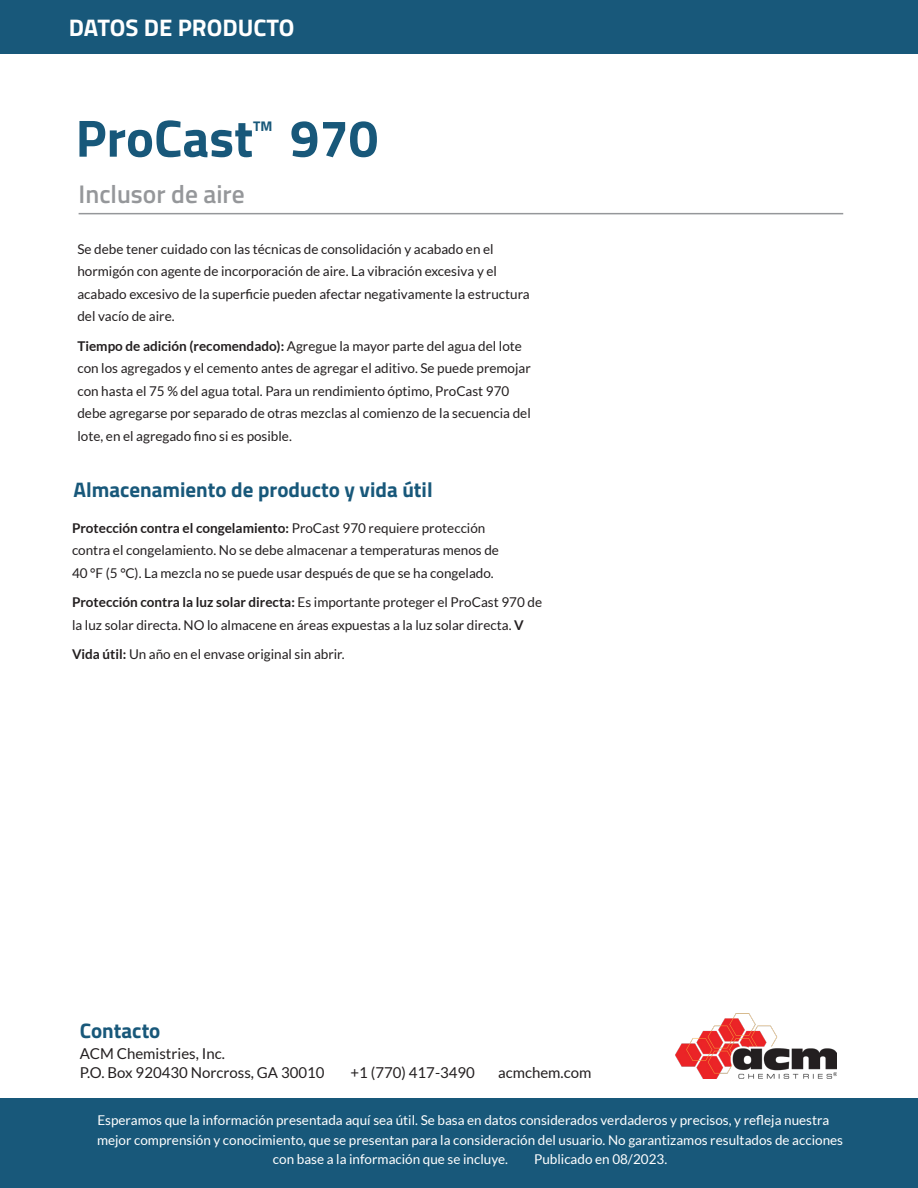
<style>
.page{position:relative;width:918px;height:1188px;background:#fff}
.page>*{position:absolute;margin:0;border:0;box-sizing:border-box;transform-origin:0 0}
.t1{font:700 52.5px "Titillium Web";color:#18587a}
.Main_Sub_Header{font:600 25.5px "Titillium Web";color:#95979a}
.t2{font:700 24px "Titillium Web";color:#fff}
.t3{font:700 21px "Titillium Web";color:#18587a}
.t4{font:15px "Lato";color:#231f20}
.t5{font:700 13.95px "Titillium Web";color:#18587a}
.Para_Text{font:13.5px/22.5px "Lato";color:#231f20}
.Footer_Text{font:13.5px "Lato";color:#fff}
.s1{font-weight:700}
</style>
<div class="page">
<div style="left:0;top:1098px;width:918px;height:90px;background:#18587a"></div>
<div style="left:0;top:0;width:918px;height:54px;background:#18587a"></div>
<hr style="left:79px;top:213px;width:764px;height:1px;background:#95979a">
<img style="left:675px;top:1013px;width:162px;height:66px">
<p class="t2" style="left:69px;top:9px;width:227px">DATOS DE PRODUCTO</p>
<p class="t1" style="left:76px;top:98px;width:179px">ProCast</p>
<p class="t5" style="left:253px;top:115px;width:21px">TM</p>
<p class="t1" style="left:290px;top:98px;width:90px">970</p>
<p class="Main_Sub_Header" style="left:79px;top:175px;width:168px">Inclusor de aire</p>
<p class="Para_Text" style="left:77px;top:238px;width:454px">Se debe tener cuidado con las técnicas de consolidación y acabado en el hormigón con agente de incorporación de aire. La vibración excesiva y el acabado excesivo de la superficie pueden afectar negativamente la estructura del vacío de aire.</p>
<p class="Para_Text" style="left:77px;top:334px;width:455px"><span class="s1">Tiempo de adición (recomendado):</span> Agregue la mayor parte del agua del lote con los agregados y el cemento antes de agregar el aditivo. Se puede premojar con hasta el 75 % del agua total. Para un rendimiento óptimo, ProCast 970 debe agregarse por separado de otras mezclas al comienzo de la secuencia del lote, en el agregado fino si es posible.</p>
<p class="t3" style="left:74px;top:474px;width:361px">Almacenamiento de producto y vida útil</p>
<p class="Para_Text" style="left:72px;top:517px;width:429px"><span class="s1">Protección contra el congelamiento:</span> ProCast 970 requiere protección contra el congelamiento. No se debe almacenar a temperaturas menos de<br>40 °F (5 °C). La mezcla no se puede usar después de que se ha congelado.</p>
<p class="Para_Text" style="left:72px;top:591px;width:472px"><span class="s1">Protección contra la luz solar directa:</span> Es importante proteger el ProCast 970 de la luz solar directa. NO lo almacene en áreas expuestas a la luz solar directa. <span class="s1">V</span></p>
<p class="Para_Text" style="left:72px;top:643px;width:274px"><span class="s1">Vida útil:</span> Un año en el envase original sin abrir.</p>
<p class="t3" style="left:80px;top:1015px;width:82px">Contacto</p>
<p class="t4" style="left:80px;top:1045px;width:147px">ACM Chemistries, Inc.</p>
<p class="t4" style="left:80px;top:1065px;width:246px">P.O. Box 920430 Norcross, GA 30010</p>
<p class="t4" style="left:351px;top:1065px;width:126px">+1 (770) 417-3490</p>
<p class="t4" style="left:498px;top:1065px;width:95px">acmchem.com</p>
<p class="Footer_Text" style="left:97px;top:1113px;width:733px">Esperamos que la información presentada aquí sea útil. Se basa en datos considerados verdaderos y precisos, y refleja nuestra</p>
<p class="Footer_Text" style="left:97px;top:1133px;width:748px">mejor comprensión y conocimiento, que se presentan para la consideración del usuario. No garantizamos resultados de acciones</p>
<p class="Footer_Text" style="left:273px;top:1152px;width:237px">con base a la información que se incluye.</p>
<p class="Footer_Text" style="left:534px;top:1152px;width:135px">Publicado en 08/2023.</p>
</div>
